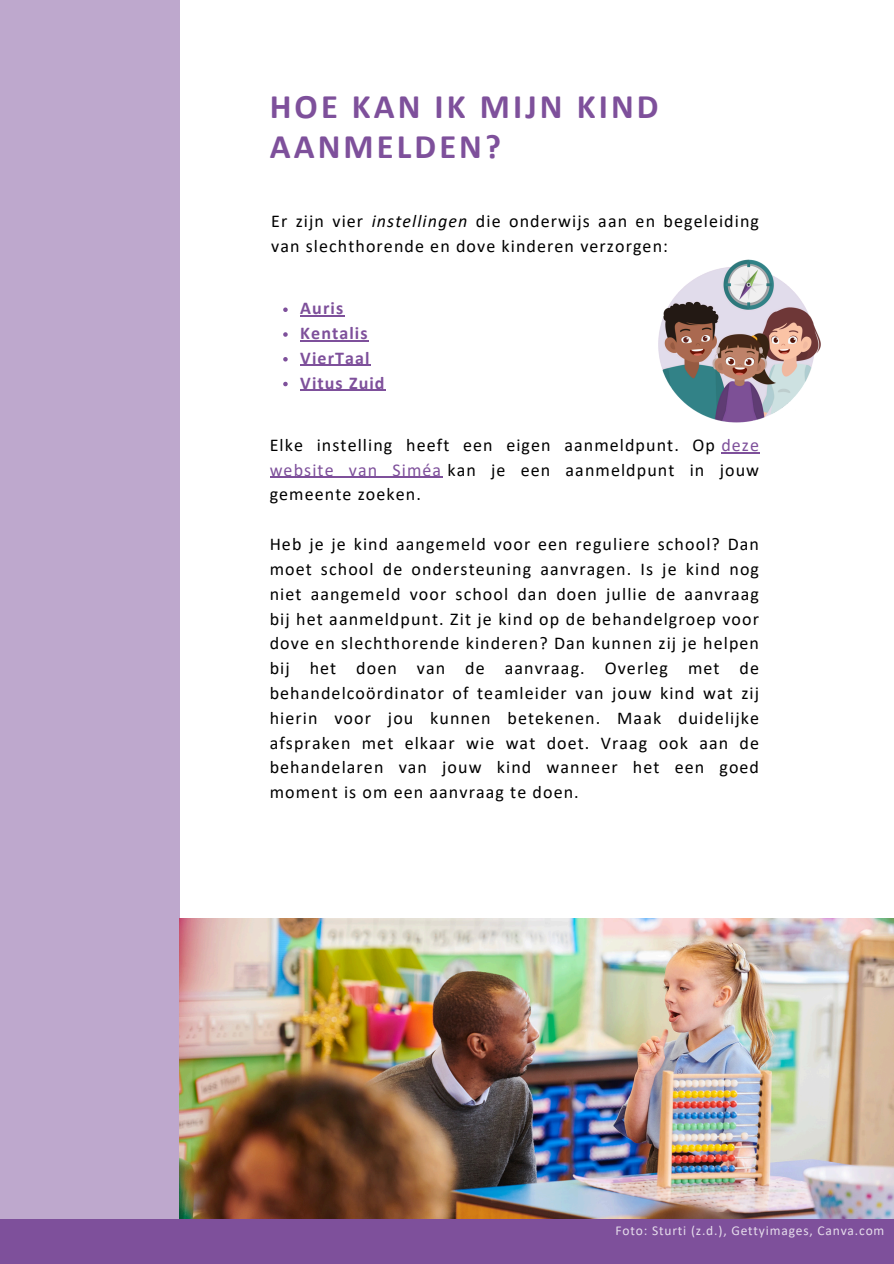
<style>
.page{position:relative;width:894px;height:1264px;background:#fff}
.page>*{position:absolute;margin:0;border:0;box-sizing:border-box;transform-origin:0 0}
.t1{font:700 34.5px/39.3px "Calibri";letter-spacing:.09em;color:#7e509b}
.t2{font:18px/24.8px "Calibri";letter-spacing:.06em;color:#000;text-align:justify}
.t3{font:700 18px "Calibri";letter-spacing:.06em;color:#7e509b}
.t4{font:13.5px "Calibri";letter-spacing:.06em;color:#e5dceb}
.s1{font-style:italic}
.s2{color:#7e509b}
</style>
<div class="page">
<div style="left:0;top:0;width:179px;height:1263px;background:#bea8cd"></div>
<img style="left:179px;top:918px;width:714px;height:301px">
<div style="left:0;top:1219px;width:893px;height:44px;background:#7e509b"></div>
<hr style="left:721px;top:452px;width:39px;height:1px;background:#7e509b">
<hr style="left:269px;top:477px;width:173px;height:1px;background:#7e509b">
<svg style="left:283px;top:307px;width:4px;height:5px"></svg>
<hr style="left:300px;top:315px;width:44px;height:1px;background:#7e509b">
<svg style="left:283px;top:332px;width:4px;height:5px"></svg>
<hr style="left:300px;top:340px;width:68px;height:1px;background:#7e509b">
<svg style="left:283px;top:357px;width:4px;height:4px"></svg>
<hr style="left:300px;top:365px;width:70px;height:1px;background:#7e509b">
<svg style="left:283px;top:382px;width:4px;height:4px"></svg>
<hr style="left:300px;top:389px;width:85px;height:2px;background:#7e509b">
<img style="left:658px;top:259px;width:162px;height:163px">
<h2 class="t1" style="left:269px;top:90px;width:390px">HOE KAN IK MIJN KIND<br>AANMELDEN?</h2>
<h2 class="t2" style="left:271px;top:210px;width:489px">Er zijn vier <span class="s1">instellingen</span> die onderwijs aan en begeleiding van slechthorende en dove kinderen verzorgen:</h2>
<p class="t3" style="left:300px;top:301px;width:44px">Auris</p>
<p class="t3" style="left:300px;top:325px;width:69px">Kentalis</p>
<p class="t3" style="left:300px;top:350px;width:71px">VierTaal</p>
<p class="t3" style="left:300px;top:375px;width:86px">Vitus Zuid</p>
<p class="t2" style="left:269px;top:434px;width:490px">Elke instelling heeft een eigen aanmeldpunt. Op <span class="s2">deze website van Siméa</span> kan je een aanmeldpunt in jouw gemeente zoeken.</p>
<h1 class="t2" style="left:269px;top:533px;width:490px">Heb je je kind aangemeld voor een reguliere school? Dan moet school de ondersteuning aanvragen. Is je kind nog niet aangemeld voor school dan doen jullie de aanvraag bij het aanmeldpunt. Zit je kind op de behandelgroep voor dove en slechthorende kinderen? Dan kunnen zij je helpen bij het doen van de aanvraag. Overleg met de behandelcoördinator of teamleider van jouw kind wat zij hierin voor jou kunnen betekenen. Maak duidelijke afspraken met elkaar wie wat doet. Vraag ook aan de behandelaren van jouw kind wanneer het een goed moment is om een aanvraag te doen.</h1>
<h2 class="t4" style="left:615px;top:1224px;width:270px">Foto: Sturti (z.d.), Gettyimages, Canva.com</h2>
</div>
